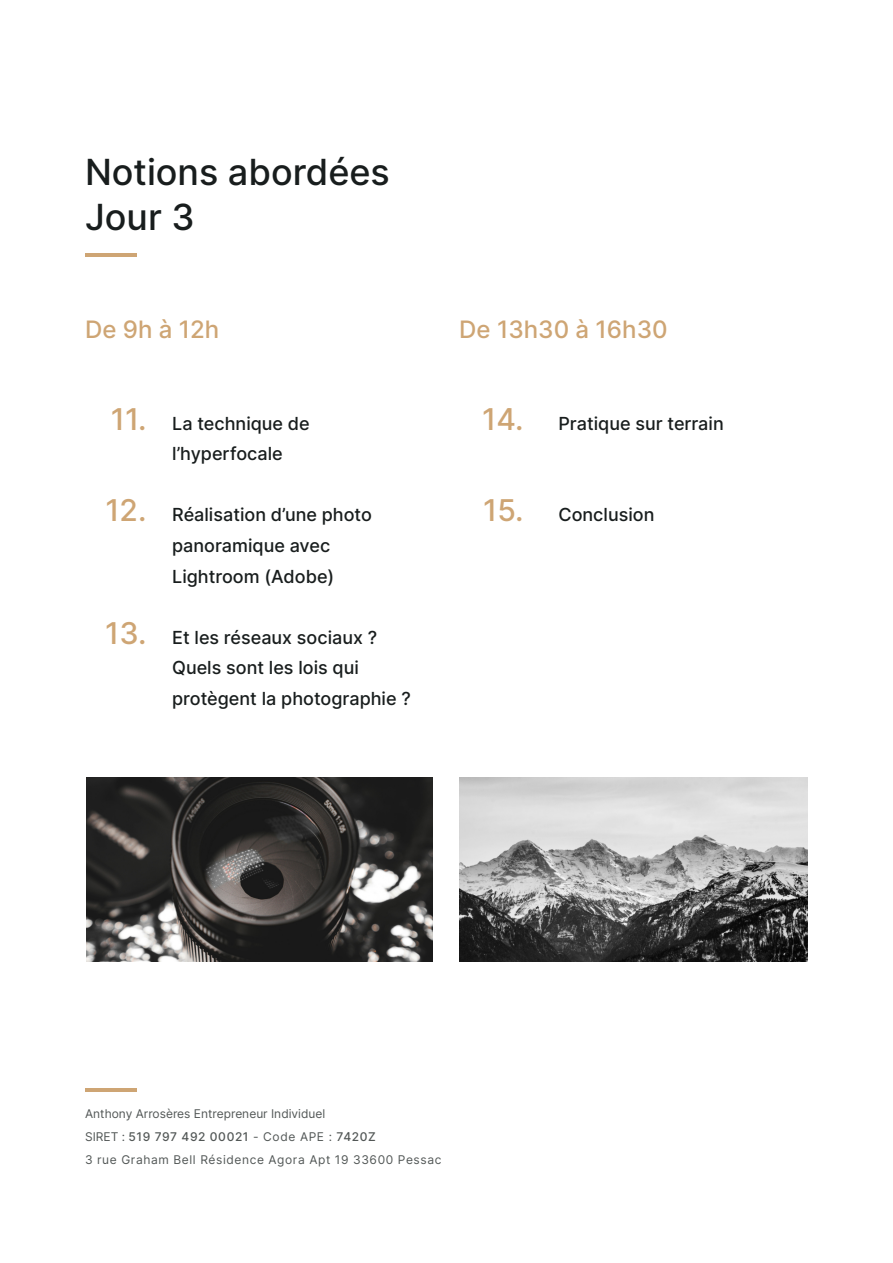
<style>
.page{position:relative;width:893px;height:1263px;background:#fff}
.page>*{position:absolute;margin:0;border:0;box-sizing:border-box;transform-origin:0 0}
.t1{font:500 36px/45.9px "Inter";color:#181d1d}
.t2{font:500 30px "Inter";color:#cea574}
.t3{font:500 24px "Inter";color:#cea574}
.t4{font:500 18px/30.6px "Inter";color:#181d1d}
.t5{font:12px/23px "Inter";letter-spacing:.03em;color:#525756}
.s1{font-size:30px;color:#cea574}
.s2{font-weight:500}
</style>
<div class="page">
<hr style="left:85px;top:1088px;width:51px;height:4px;background:#cea574">
<hr style="left:85px;top:253px;width:51px;height:4px;background:#cea574">
<img style="left:86px;top:778px;width:347px;height:183px">
<img style="left:459px;top:778px;width:349px;height:183px">
<h1 class="t1" style="left:85px;top:148px;width:306px">Notions abordées<br>Jour 3</h1>
<h3 class="t3" style="left:85px;top:314px;width:136px">De 9h à 12h</h3>
<h3 class="t3" style="left:459px;top:314px;width:210px">De 13h30 à 16h30</h3>
<h2 class="t2" style="left:111px;top:400px;width:37px">11.</h2>
<h2 class="t2" style="left:105px;top:492px;width:43px">12.</h2>
<h2 class="t2" style="left:105px;top:615px;width:43px">13.</h2>
<p class="t4" style="left:172px;top:408px;width:139px">La technique de l’hyperfocale</p>
<p class="t4" style="left:172px;top:499px;width:201px">Réalisation d’une photo panoramique avec<br>Lightroom (Adobe)</p>
<p class="t4" style="left:172px;top:622px;width:240px">Et les réseaux sociaux ?<br>Quels sont les lois qui protègent la photographie ?</p>
<p class="t4" style="left:482px;top:408px;width:243px"><span class="s1">14.</span> Pratique sur terrain</p>
<p class="t4" style="left:483px;top:499px;width:173px"><span class="s1">15.</span> Conclusion</p>
<p class="t5" style="left:85px;top:1102px;width:358px">Anthony Arrosères Entrepreneur Individuel<br>SIRET : <span class="s2">519 797 492 00021</span> - Code APE : <span class="s2">7420Z<br></span>3 rue Graham Bell Résidence Agora Apt 19 33600 Pessac</p>
</div>
